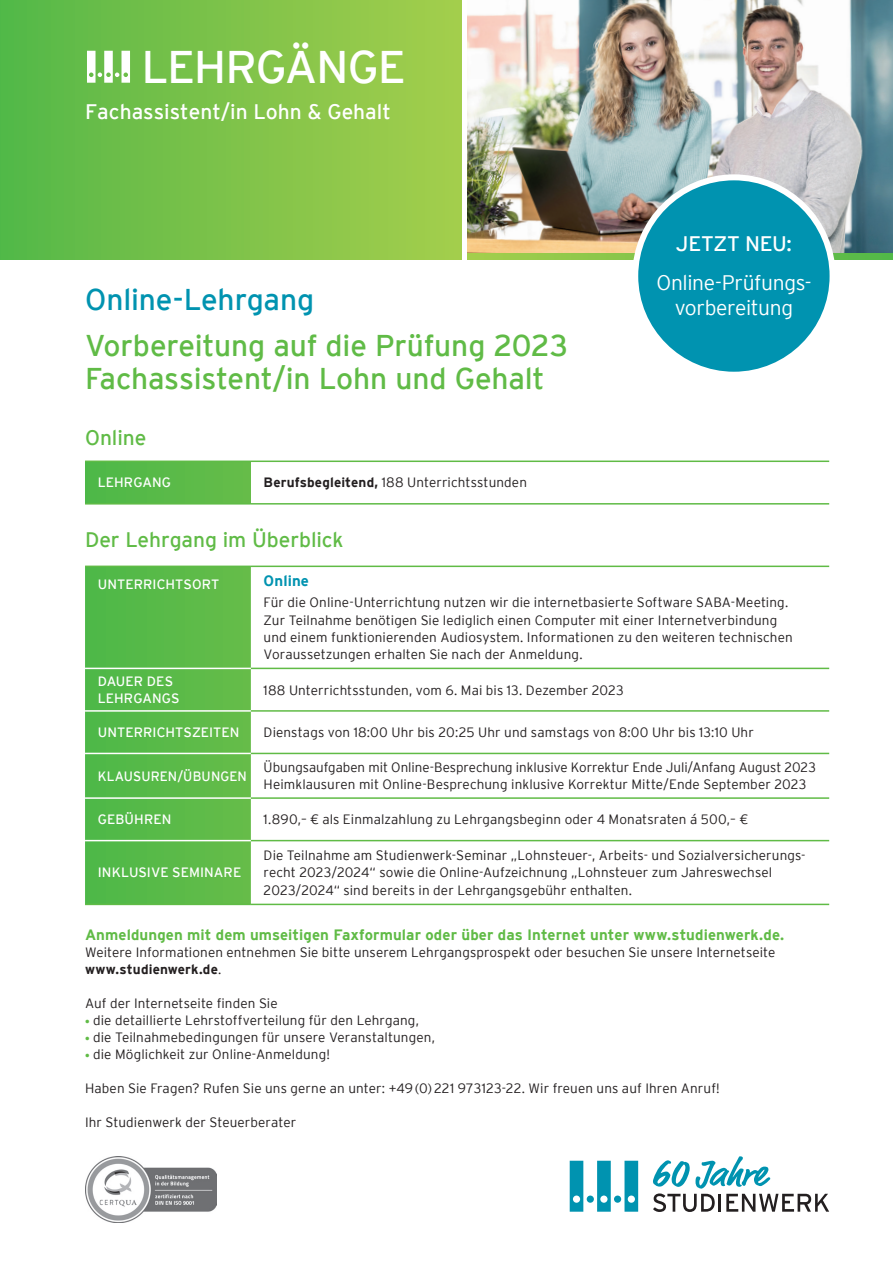
<style>
.page{position:relative;width:893px;height:1263px;background:#fff}
.page>*{position:absolute;margin:0;border:0;box-sizing:border-box;transform-origin:0 0}
.Titelseite_Klassifiz{font:45.6px "Interstate Plus";letter-spacing:-.03em;color:#fff}
.Titelseite_Subline{font:30px/33px "Interstate Plus";letter-spacing:-.005em;color:#60bb46}
.Titelseite_Subline-2{font:30px "Interstate Plus";letter-spacing:-.005em;color:#0093b0}
.t1{font:30px "Interstate Plus";letter-spacing:-.025em;color:#fff}
.Störertext_1{font:300 21px/38.7px "Interstate Plus";letter-spacing:-.02em;color:#fff;text-align:center}
.Subline_Versalien_gr{font:21px "Interstate Plus";letter-spacing:-.005em;color:#60bb46}
.Titelseite_Beruf{font:21px "Interstate Plus";color:#fff}
.Subline_grün_10{font:700 15px "Interstate Plus";letter-spacing:.005em;color:#60bb46}
.Copy_POS_9{font:700 15px "Interstate Plus";letter-spacing:.005em;color:#0093b0}
.Copy_POS_9-2{font:300 13.5px/17.2px "Interstate Plus";letter-spacing:.005em;color:#231f20}
.Copy_POS_9-3{font:13.5px/17px "Interstate Plus";letter-spacing:.005em;color:#fff}
.s1{font-weight:700}
.s2{font-weight:400}
.s3{font-family:"Myriad Pro";font-weight:700;color:#60bb46}
</style>
<div class="page">
<img style="left:468px;top:0;width:425px;height:253px">
<svg style="left:85px;top:567px;width:166px;height:337px;background:#5aba49"></svg>
<hr style="left:251px;top:566px;width:578px;height:1px;background:#60bb46">
<hr style="left:251px;top:668px;width:578px;height:1px;background:#60bb46">
<hr style="left:251px;top:710px;width:578px;height:2px;background:#60bb46">
<hr style="left:251px;top:753px;width:578px;height:1px;background:#60bb46">
<hr style="left:251px;top:797px;width:578px;height:2px;background:#60bb46">
<hr style="left:251px;top:840px;width:578px;height:1px;background:#60bb46">
<hr style="left:251px;top:904px;width:578px;height:1px;background:#60bb46">
<hr style="left:85px;top:668px;width:166px;height:1px;background:#fff">
<hr style="left:85px;top:710px;width:166px;height:2px;background:#fff">
<hr style="left:85px;top:753px;width:166px;height:1px;background:#fff">
<hr style="left:85px;top:797px;width:166px;height:2px;background:#fff">
<hr style="left:85px;top:840px;width:166px;height:1px;background:#fff">
<hr style="left:85px;top:566px;width:166px;height:1px;background:#60bb46">
<hr style="left:85px;top:904px;width:166px;height:1px;background:#60bb46">
<div style="left:85px;top:461px;width:166px;height:43px;background:#5aba48"></div>
<hr style="left:85px;top:460px;width:166px;height:2px;background:#60bb46">
<hr style="left:251px;top:460px;width:578px;height:2px;background:#60bb46">
<hr style="left:85px;top:503px;width:166px;height:2px;background:#60bb46">
<hr style="left:251px;top:503px;width:578px;height:2px;background:#60bb46">
<img style="left:85px;top:1156px;width:131px;height:67px">
<div style="left:587px;top:1195px;width:7px;height:8px;background:#0093b0;border-radius:50%"></div>
<svg style="left:624px;top:1161px;width:14px;height:51px"></svg>
<svg style="left:570px;top:1161px;width:13px;height:51px"></svg>
<svg style="left:597px;top:1161px;width:14px;height:51px"></svg>
<div style="left:614px;top:1195px;width:7px;height:8px;background:#0093b0;border-radius:50%"></div>
<svg style="left:653px;top:1156px;width:176px;height:56px"></svg>
<div style="left:0;top:0;width:461px;height:259px;background:linear-gradient(to right,#55b848,#a5ce4c)"></div>
<svg style="left:87px;top:41px;width:43px;height:42px"></svg>
<svg style="left:468px;top:253px;width:425px;height:6px"></svg>
<div style="left:635px;top:177px;width:198px;height:198px;background:#0093b0;border-radius:50%"></div>
<div style="left:632px;top:174px;width:204px;height:204px;border:6px solid #fff;border-radius:50%"></div>
<p class="t1" style="left:123px;top:35px;width:176px">LEHRGÄNGE</p>
<p class="Titelseite_Klassifiz" style="left:141px;top:41px;width:266px">LEHRGÄNGE</p>
<p class="Titelseite_Beruf" style="left:85px;top:100px;width:307px">Fachassistent/in Lohn &amp; Gehalt</p>
<p class="Titelseite_Subline-2" style="left:85px;top:283px;width:231px">Online-Lehrgang</p>
<p class="Titelseite_Subline" style="left:85px;top:329px;width:485px">Vorbereitung auf die Prüfung 2023<br>Fachassistent/in Lohn und Gehalt</p>
<p class="Subline_Versalien_gr" style="left:85px;top:426px;width:63px">Online</p>
<p class="Copy_POS_9-3" style="left:98px;top:474px;width:75px">LEHRGANG</p>
<p class="Copy_POS_9-2" style="left:264px;top:474px;width:265px"><span class="s1">Berufsbegleitend,</span> 188 Unterrichtsstunden</p>
<p class="Subline_Versalien_gr" style="left:85px;top:528px;width:260px">Der Lehrgang im Überblick</p>
<p class="Störertext_1" style="left:656px;top:224px;width:157px"><span class="s2">JETZT NEU:<br></span>Online-Prüfungs-</p>
<p class="Störertext_1" style="left:675px;top:288px;width:120px">vorbereitung</p>
<p class="Copy_POS_9-3" style="left:98px;top:576px;width:123px">UNTERRICHTSORT</p>
<p class="Copy_POS_9" style="left:264px;top:572px;width:47px">Online</p>
<p class="Copy_POS_9-2" style="left:264px;top:594px;width:526px">Für die Online-Unterrichtung nutzen wir die internetbasierte Software SABA-Meeting.<br>Zur Teilnahme benötigen Sie lediglich einen Computer mit einer Internetverbindung</p>
<p class="Copy_POS_9-2" style="left:264px;top:628px;width:531px">und einem funktionierenden Audiosystem. Informationen zu den weiteren technischen<br>Voraussetzungen erhalten Sie nach der Anmeldung.</p>
<p class="Copy_POS_9-3" style="left:98px;top:673px;width:83px">DAUER DES<br>LEHRGANGS</p>
<p class="Copy_POS_9-2" style="left:264px;top:681px;width:362px">188 Unterrichtsstunden, vom 6. Mai bis 13. Dezember 2023</p>
<p class="Copy_POS_9-3" style="left:98px;top:724px;width:143px">UNTERRICHTSZEITEN</p>
<p class="Copy_POS_9-2" style="left:264px;top:724px;width:492px">Dienstags von 18:00 Uhr bis 20:25 Uhr und samstags von 8:00 Uhr bis 13:10 Uhr</p>
<p class="Copy_POS_9-3" style="left:98px;top:767px;width:151px">KLAUSUREN/ÜBUNGEN</p>
<p class="Copy_POS_9-2" style="left:264px;top:759px;width:554px">Übungsaufgaben mit Online-Besprechung inklusive Korrektur Ende Juli/Anfang August 2023</p>
<p class="Copy_POS_9-2" style="left:264px;top:776px;width:544px">Heimklausuren mit Online-Besprechung inklusive Korrektur Mitte/Ende September 2023</p>
<p class="Copy_POS_9-3" style="left:98px;top:811px;width:75px">GEBÜHREN</p>
<p class="Copy_POS_9-2" style="left:264px;top:811px;width:486px">1.890,– ¤ als Einmalzahlung zu Lehrgangsbeginn oder 4 Monatsraten á 500,– ¤</p>
<p class="Copy_POS_9-3" style="left:98px;top:864px;width:145px">INKLUSIVE SEMINARE</p>
<p class="Copy_POS_9-2" style="left:264px;top:847px;width:543px">Die Teilnahme am Studienwerk-Seminar „Lohnsteuer-, Arbeits- und Sozialversicherungs&shy;recht 2023/2024“ sowie die Online-Aufzeichnung „Lohnsteuer zum Jahreswechsel<br>2023/2024“ sind bereits in der Lehrgangsgebühr enthalten.</p>
<p class="Subline_grün_10" style="left:85px;top:926px;width:701px">Anmeldungen mit dem umseitigen Faxformular oder über das Internet unter www.studienwerk.de.</p>
<p class="Copy_POS_9-2" style="left:85px;top:943px;width:692px">Weitere Informationen entnehmen Sie bitte unserem Lehrgangsprospekt oder besuchen Sie unsere Internetseite <span class="s1">www.studienwerk.de</span>.</p>
<p class="Copy_POS_9-2" style="left:85px;top:994px;width:194px">Auf der Internetseite finden Sie</p>
<p class="Copy_POS_9-2" style="left:85px;top:1011px;width:335px"><span class="s3">•</span> die detaillierte Lehrstoffverteilung für den Lehrgang,</p>
<p class="Copy_POS_9-2" style="left:85px;top:1028px;width:351px"><span class="s3">•</span> die Teilnahmebedingungen für unsere Veranstaltungen,</p>
<p class="Copy_POS_9-2" style="left:85px;top:1045px;width:246px"><span class="s3">•</span> die Möglichkeit zur Online-Anmeldung!</p>
<p class="Copy_POS_9-2" style="left:85px;top:1079px;width:636px">Haben Sie Fragen? Rufen Sie uns gerne an unter: +49(0)221 973123-22. Wir freuen uns auf Ihren Anruf!</p>
<p class="Copy_POS_9-2" style="left:85px;top:1113px;width:213px">Ihr Studienwerk der Steuerberater</p>
</div>
